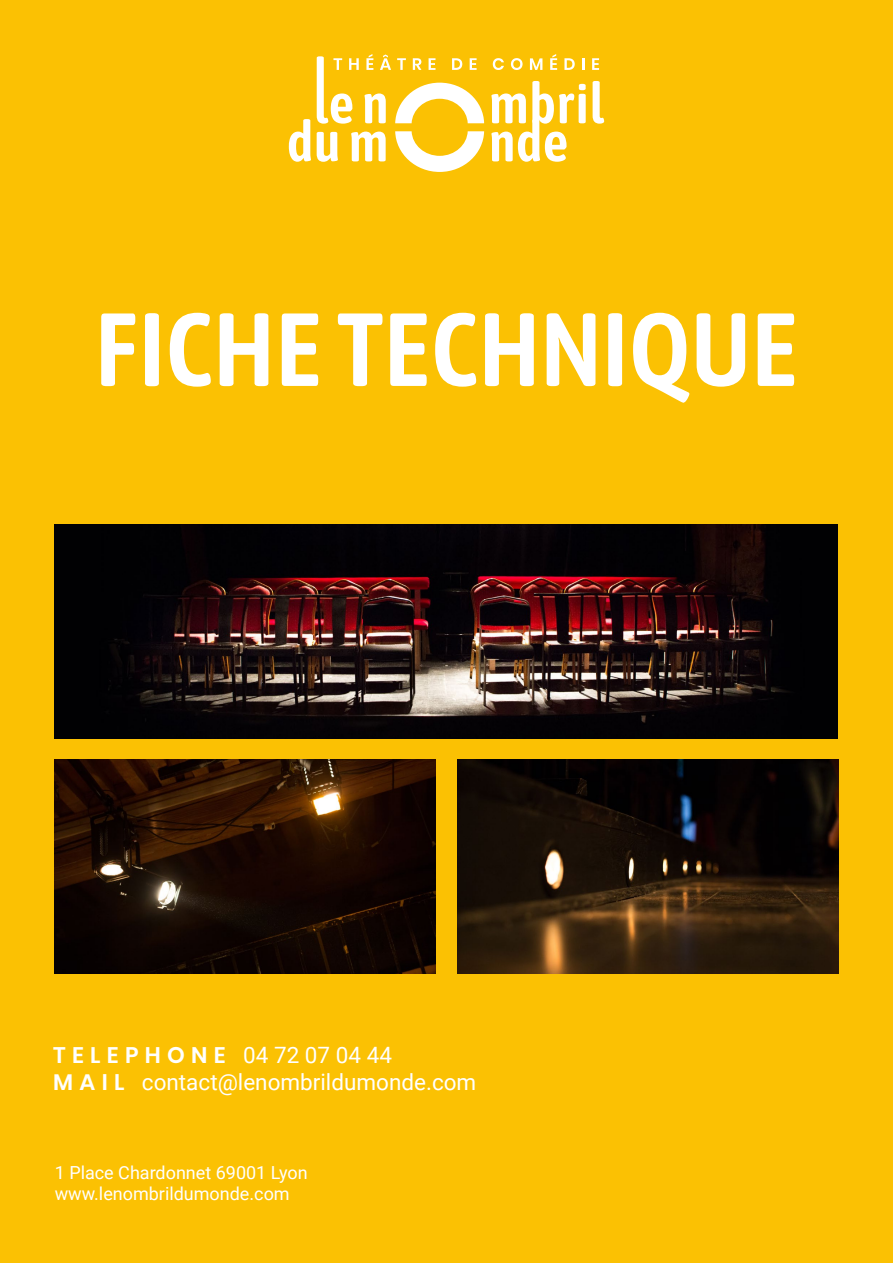
<style>
.page{position:relative;width:893px;height:1263px;background:#fbc103}
.page>*{position:absolute;margin:0;border:0;box-sizing:border-box;transform-origin:0 0}
.t1{font:600 103.5px "Asap Condensed";color:#fff}
.t2{font:22.5px/27px "Roboto";color:#fff}
.t3{font:18px/21.6px "Roboto";color:#fff}
.s1{font-family:"Poppins";font-weight:600}
</style>
<div class="page">
<svg style="left:366px;top:54px;width:7px;height:16px"></svg>
<svg style="left:380px;top:55px;width:11px;height:15px"></svg>
<svg style="left:397px;top:58px;width:9px;height:12px"></svg>
<svg style="left:413px;top:58px;width:8px;height:12px"></svg>
<svg style="left:429px;top:58px;width:6px;height:12px"></svg>
<svg style="left:452px;top:58px;width:10px;height:12px"></svg>
<svg style="left:470px;top:58px;width:7px;height:12px"></svg>
<svg style="left:493px;top:58px;width:11px;height:12px"></svg>
<svg style="left:511px;top:58px;width:12px;height:12px"></svg>
<svg style="left:530px;top:58px;width:12px;height:12px"></svg>
<svg style="left:550px;top:54px;width:7px;height:16px"></svg>
<svg style="left:564px;top:58px;width:11px;height:12px"></svg>
<svg style="left:582px;top:58px;width:2px;height:12px"></svg>
<svg style="left:592px;top:58px;width:7px;height:12px"></svg>
<svg style="left:395px;top:82px;width:89px;height:41px"></svg>
<svg style="left:395px;top:131px;width:89px;height:41px"></svg>
<svg style="left:317px;top:56px;width:42px;height:68px"></svg>
<svg style="left:365px;top:93px;width:21px;height:30px"></svg>
<svg style="left:593px;top:81px;width:11px;height:43px"></svg>
<svg style="left:289px;top:119px;width:22px;height:43px"></svg>
<svg style="left:317px;top:132px;width:21px;height:30px"></svg>
<svg style="left:351px;top:132px;width:35px;height:29px"></svg>
<svg style="left:491px;top:81px;width:95px;height:81px"></svg>
<img style="left:54px;top:760px;width:382px;height:214px">
<img style="left:457px;top:760px;width:382px;height:214px">
<img style="left:54px;top:524px;width:784px;height:214px">
<h1 class="t1" style="left:95px;top:281px;width:705px">FICHE TECHNIQUE</h1>
<p class="t2" style="left:53px;top:1041px;width:425px"><span class="s1">TELEPHONE</span> 04 72 07 04 44<br><span class="s1">M A I L</span> contact@lenombrildumonde.com</p>
<p class="t3" style="left:55px;top:1161px;width:255px">1 Place Chardonnet 69001 Lyon www.lenombrildumonde.com</p>
</div>
